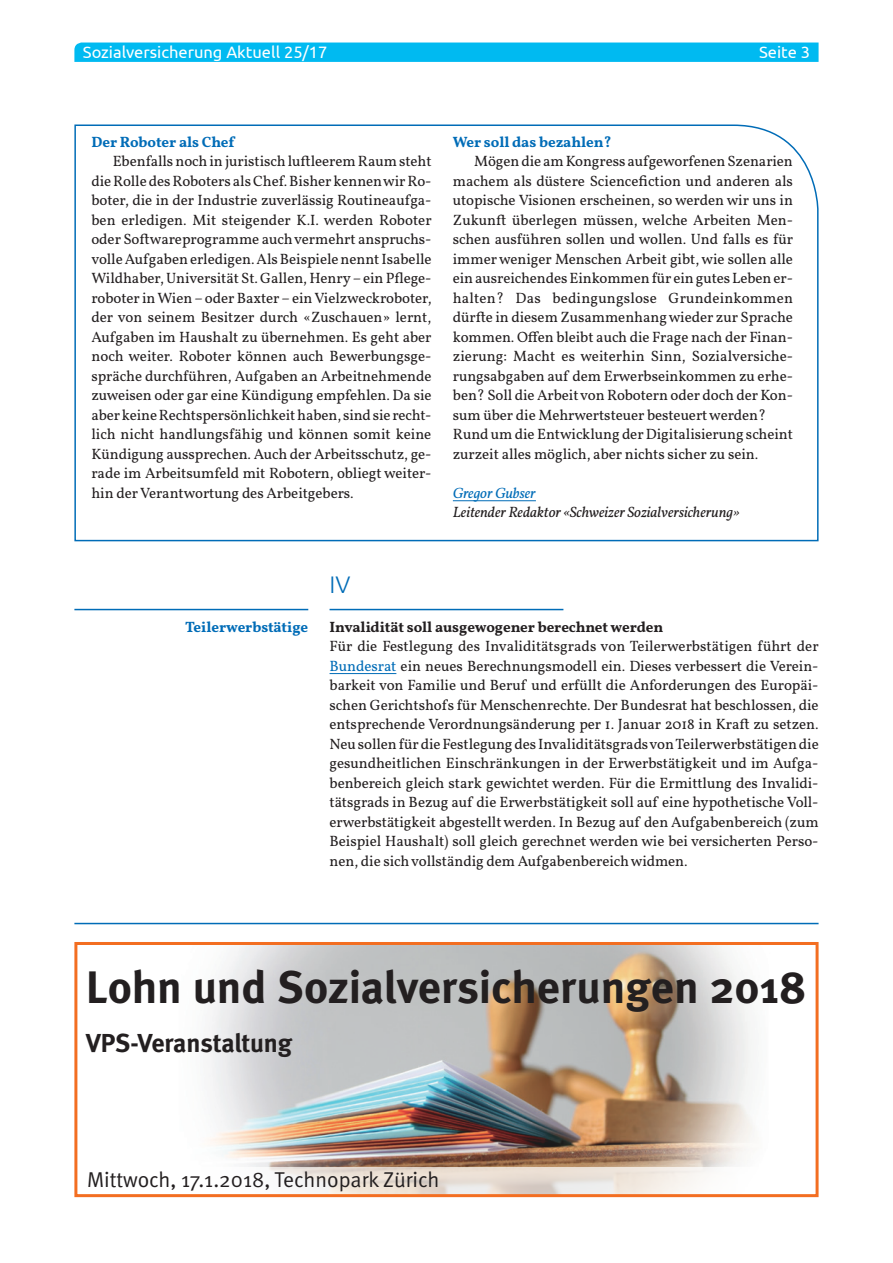
<style>
.page{position:relative;width:893px;height:1263px;background:#fff}
.page>*{position:absolute;margin:0;border:0;box-sizing:border-box;transform-origin:0 0}
.t1{font:700 45.45px "Meta";color:#231f20}
.t2{font:700 25.95px "Meta";letter-spacing:-.01em;color:#231f20}
.VA_Titel{font:300 24px "Ubuntu";color:#006cb7}
.t3{font:21.45px "Meta Normal";color:#231f20}
.t4{font:16.5px "Ubuntu";color:#fff}
.VA_Komm_Text{font:15px/19.5px "Vollkorn";letter-spacing:-.005em;color:#231f20;text-align:justify}
.VA_Text{font:15px/19.5px "Vollkorn";letter-spacing:-.005em;color:#231f20;text-align:justify}
.VA_Komm_Zwischentite{font:600 15px "Vollkorn";letter-spacing:-.005em;color:#006cb7}
.VA_Komm_Autor{font:italic 15px "Vollkorn";letter-spacing:-.005em;color:#231f20}
.VA_Text_bold{font:600 15px "Vollkorn";letter-spacing:-.005em;color:#231f20}
.VA_Komm_Autor-2{font:italic 15px "Vollkorn";letter-spacing:-.005em;color:#006cb7}
.s1{color:#006cb7}
</style>
<div class="page">
<div style="left:74px;top:43px;width:745px;height:19px;background:#00baf1"></div>
<hr style="left:74px;top:923px;width:745px;height:1px;background:#006cb7">
<img style="left:209px;top:946px;width:544px;height:222px">
<svg style="left:269px;top:1168px;width:441px;height:25px"></svg>
<div style="left:74px;top:942px;width:745px;height:255px;border:3px solid #f36e21"></div>
<svg style="left:74px;top:124px;width:745px;height:418px"></svg>
<hr style="left:453px;top:500px;width:83px;height:1px;background:#006cb7">
<hr style="left:330px;top:609px;width:233px;height:1px;background:#006cb7">
<hr style="left:330px;top:673px;width:66px;height:1px;background:#006cb7">
<hr style="left:74px;top:609px;width:234px;height:1px;background:#006cb7">
<p class="t4" style="left:83px;top:42px;width:246px">Sozialversicherung Aktuell 25/17</p>
<p class="t4" style="left:759px;top:42px;width:52px">Seite 3</p>
<p class="VA_Komm_Zwischentite" style="left:91px;top:132px;width:145px">Der Roboter als Chef</p>
<p class="VA_Komm_Text" style="left:91px;top:152px;width:342px;text-indent:21px">Ebenfalls noch in juristisch luftleerem Raum steht die Rolle des Roboters als Chef. Bisher kennen wir Ro&shy;boter, die in der Industrie zuverlässig Routineaufga&shy;ben erledigen. Mit steigender K.I. werden Roboter oder Softwareprogramme auch vermehrt anspruchs&shy;volle Aufgaben erledigen. Als Beispiele nennt Isabelle Wildhaber, Universität St. Gallen, Henry – ein Pflege&shy;roboter in Wien – oder Baxter – ein Vielzweckroboter, der von seinem Besitzer durch «Zuschauen» lernt, Aufgaben im Haushalt zu übernehmen. Es geht aber noch weiter. Roboter können auch Bewerbungsge&shy;spräche durchführen, Aufgaben an Arbeitnehmende zuweisen oder gar eine Kündigung empfehlen. Da sie aber keine Rechtspersönlichkeit haben, sind sie recht&shy;lich nicht handlungsfähig und können somit keine Kündigung aussprechen. Auch der Arbeitsschutz, ge&shy;rade im Arbeitsumfeld mit Robotern, obliegt weiter&shy;hin der Verantwortung des Arbeitgebers.</p>
<p class="VA_Komm_Zwischentite" style="left:453px;top:132px;width:160px">Wer soll das bezahlen?</p>
<p class="VA_Komm_Text" style="left:453px;top:152px;width:342px;text-indent:21px">Mögen die am Kongress aufgeworfenen Szenarien machem als düstere Sciencefiction und anderen als utopische Visionen erscheinen, so werden wir uns in Zukunft überlegen müssen, welche Arbeiten Men&shy;schen ausführen sollen und wollen. Und falls es für immer weniger Menschen Arbeit gibt, wie sollen alle ein ausreichendes Einkommen für ein gutes Leben er&shy;halten? Das bedingungslose Grundeinkommen dürfte in diesem Zusammenhang wieder zur Sprache kommen. Offen bleibt auch die Frage nach der Finan&shy;zierung: Macht es weiterhin Sinn, Sozialversiche&shy;rungsabgaben auf dem Erwerbseinkommen zu erhe&shy;ben? Soll die Arbeit von Robotern oder doch der Kon&shy;sum über die Mehrwertsteuer besteuert werden?</p>
<p class="VA_Komm_Text" style="left:453px;top:425px;width:342px">Rund um die Entwicklung der Digitalisierung scheint zurzeit alles möglich, aber nichts sicher zu sein.</p>
<p class="VA_Komm_Autor-2" style="left:453px;top:483px;width:85px">Gregor Gubser</p>
<p class="VA_Komm_Autor" style="left:453px;top:503px;width:288px">Leitender Redaktor «Schweizer Sozialversicherung»</p>
<p class="VA_Komm_Zwischentite" style="left:185px;top:617px;width:125px">Teilerwerbstätige</p>
<p class="VA_Titel" style="left:330px;top:569px;width:22px">IV</p>
<p class="VA_Text_bold" style="left:330px;top:617px;width:335px">Invalidität soll ausgewogener berechnet werden</p>
<p class="VA_Text" style="left:330px;top:637px;width:491px">Für die Festlegung des Invaliditätsgrads von Teilerwerbstätigen führt der <span class="s1">Bundesrat</span> ein neues Berechnungsmodell ein. Dieses verbessert die Verein&shy;barkeit von Familie und Beruf und erfüllt die Anforderungen des Europäi&shy;schen Gerichtshofs für Menschenrechte. Der Bundesrat hat beschlossen, die entsprechende Verordnungsänderung per 1. Januar 2018 in Kraft zu setzen.<br>Neu sollen für die Festlegung des Invaliditätsgrads von Teilerwerbstätigen die gesundheitlichen Einschränkungen in der Erwerbstätigkeit und im Aufga&shy;benbereich gleich stark gewichtet werden. Für die Ermittlung des Invalidi&shy;tätsgrads in Bezug auf die Erwerbstätigkeit soll auf eine hypothetische Voll&shy;erwerbstätigkeit abgestellt werden. In Bezug auf den Aufgabenbereich (zum Beispiel Haushalt) soll gleich gerechnet werden wie bei versicherten Perso&shy;nen, die sich vollständig dem Aufgabenbereich widmen.</p>
<p class="t1" style="left:86px;top:961px;width:722px">Lohn und Sozialversicherungen 2018</p>
<p class="t2" style="left:86px;top:1027px;width:208px">VPS-Veranstaltung</p>
<p class="t3" style="left:87px;top:1167px;width:354px">Mittwoch, 17.1.2018, Technopark Zürich</p>
</div>
